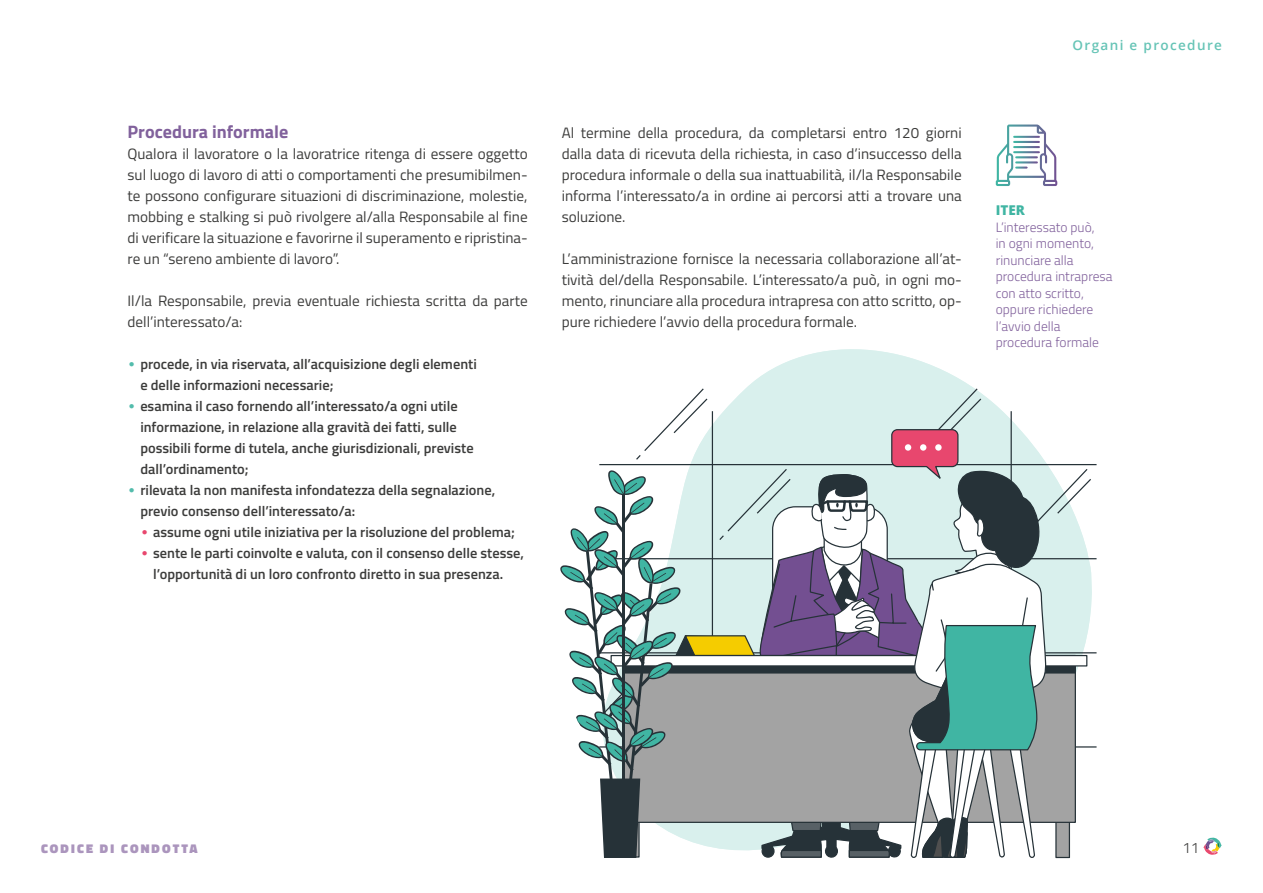
<style>
.page{position:relative;width:1263px;height:893px;background:#fff}
.page>*{position:absolute;margin:0;border:0;box-sizing:border-box;transform-origin:0 0}
.Titoletti_secondari_testo{font:700 18px "Titillium Web";color:#81619c}
.Testo{font:15px/21px "Titillium Web";color:#3c3c3b;text-align:justify}
.t1{font:300 15px "Titillium Web";color:#3c3c3b}
.t2{font:600 14.25px/21px "Titillium Web";color:#3c3c3b}
.Testo_icona{font:300 13.5px/16.5px "Titillium Web";color:#81619c}
.t3{font:600 13.5px "Open Sans";letter-spacing:.1em;color:#66c4b6}
.Titolo_icona{font:800 13.5px "Open Sans";color:#40b5a3}
.t4{font:900 12.75px "Titillium Web";letter-spacing:.17em;color:#ab95bd}
.s1{font-family:"Montserrat";font-weight:400;font-size:28.5px;color:#53bcac}
.s2{font-family:"Montserrat";font-weight:400;font-size:28.5px;color:#e8476e}
</style>
<div class="page">
<svg style="left:747px;top:349px;width:350px;height:399px"></svg>
<hr style="left:599px;top:746px;width:497px;height:2px;background:#263238">
<hr style="left:599px;top:652px;width:497px;height:1px;background:#263238">
<hr style="left:599px;top:558px;width:497px;height:1px;background:#263238">
<hr style="left:599px;top:464px;width:497px;height:1px;background:#263238">
<svg style="left:560px;top:387px;width:532px;height:472px"></svg>
<svg style="left:1203px;top:838px;width:19px;height:17px"></svg>
<svg style="left:996px;top:125px;width:61px;height:61px"></svg>
<p class="Titoletti_secondari_testo" style="left:128px;top:118px;width:162px">Procedura informale</p>
<p class="Testo" style="left:128px;top:143px;width:402px">Qualora il lavoratore o la lavoratrice ritenga di essere oggetto sul luogo di lavoro di atti o comportamenti che presumibilmen&shy;te possono configurare situazioni di discriminazione, molestie, mobbing e stalking si può rivolgere al/alla Responsabile al fine di verificare la situazione e favorirne il superamento e ripristina&shy;re un “sereno ambiente di lavoro”.</p>
<p class="Testo" style="left:128px;top:290px;width:402px">Il/la Responsabile, previa eventuale richiesta scritta da parte dell’interessato/a:</p>
<p class="t2" style="left:140px;top:353px;width:338px;text-indent:-13px"><span class="s1">•</span> procede, in via riservata, all’acquisizione degli elementi e delle informazioni necessarie;</p>
<p class="t2" style="left:140px;top:395px;width:335px;text-indent:-13px"><span class="s1">•</span> esamina il caso fornendo all’interessato/a ogni utile informazione, in relazione alla gravità dei fatti, sulle possibili forme di tutela, anche giurisdizionali, previste dall’ordinamento;</p>
<p class="t2" style="left:140px;top:479px;width:356px;text-indent:-13px"><span class="s1">•</span> rilevata la non manifesta infondatezza della segnalazione, previo consenso dell’interessato/a:</p>
<p class="t2" style="left:140px;top:521px;width:376px"><span class="s2">•</span> assume ogni utile iniziativa per la risoluzione del problema;</p>
<p class="t2" style="left:140px;top:542px;width:385px;text-align:center"><span class="s2">•</span> sente le parti coinvolte e valuta, con il consenso delle stesse, l’opportunità di un loro confronto diretto in sua presenza.</p>
<p class="Testo" style="left:562px;top:122px;width:402px">Al termine della procedura, da completarsi entro 120 giorni dalla data di ricevuta della richiesta, in caso d’insuccesso della procedura informale o della sua inattuabilità, il/la Responsabile informa l’interessato/a in ordine ai percorsi atti a trovare una soluzione.</p>
<p class="Testo" style="left:562px;top:248px;width:402px">L’amministrazione fornisce la necessaria collaborazione all’at&shy;tività del/della Responsabile. L’interessato/a può, in ogni mo&shy;mento, rinunciare alla procedura intrapresa con atto scritto, op&shy;pure richiedere l’avvio della procedura formale.</p>
<p class="t3" style="left:1072px;top:36px;width:151px">Organi e procedure</p>
<p class="Titolo_icona" style="left:996px;top:200px;width:31px">ITER</p>
<p class="Testo_icona" style="left:996px;top:218px;width:118px">L’interessato può,<br>in ogni momento, rinunciare alla procedura intrapresa con atto scritto, oppure richiedere l’avvio della procedura formale</p>
<p class="t4" style="left:41px;top:839px;width:158px">CODICE DI CONDOTTA</p>
<p class="t1" style="left:1182px;top:837px;width:18px">11</p>
</div>
